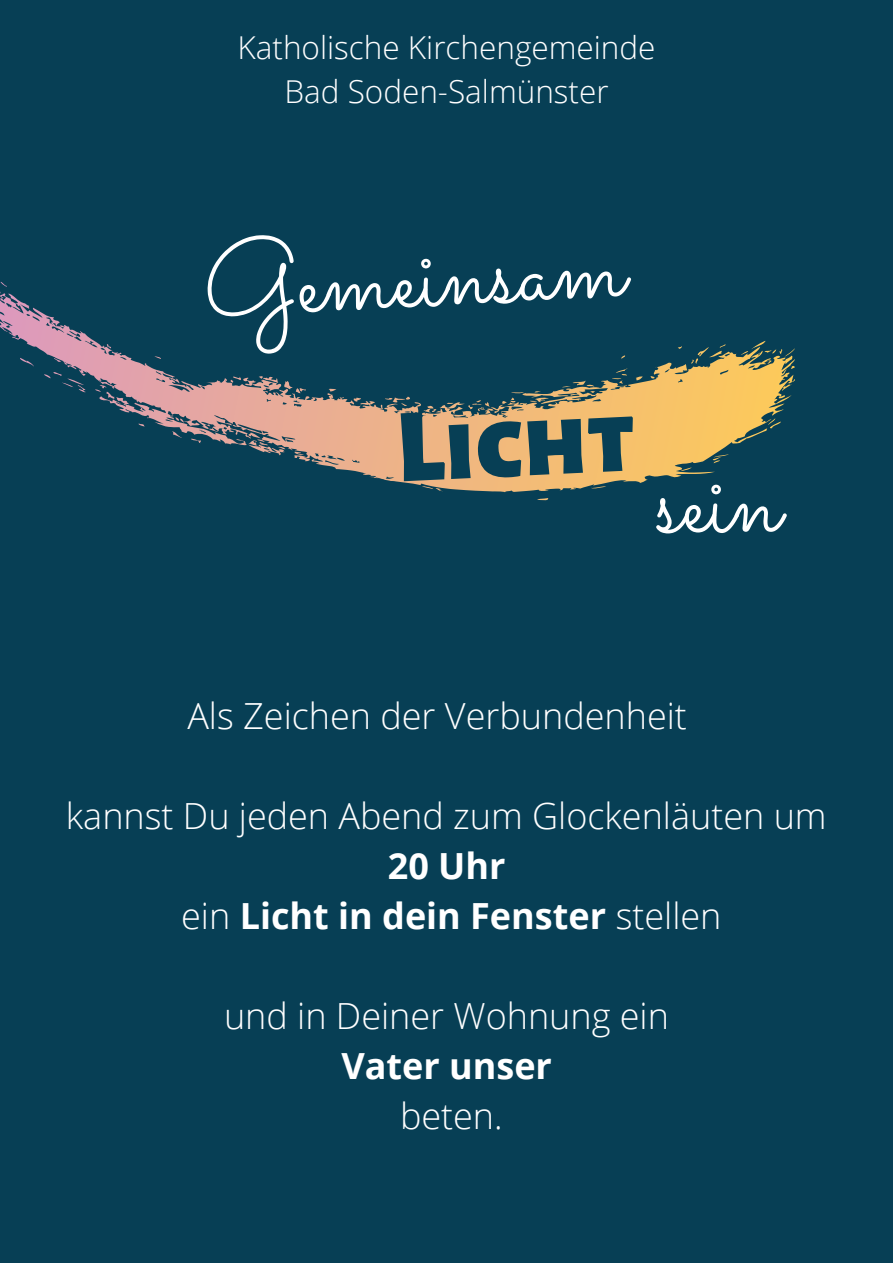
<style>
.page{position:relative;width:893px;height:1263px;background:#073f55}
.page>*{position:absolute;margin:0;border:0;box-sizing:border-box;transform-origin:0 0}
.t1{font:108.07px "Sacramento";color:#fff}
.t2{font:900 105.07px "Alegreya Sans SC";color:#073f55}
.t3{font:300 36px "Open Sans";color:#fff}
.t4{font:700 36px/50.1px "Open Sans";color:#fff;text-align:center}
.t5{font:300 31.5px/43.9px "Open Sans";color:#fff;text-align:center}
.s1{font-weight:300}
</style>
<div class="page">
<svg style="left:0;top:282px;width:795px;height:219px"></svg>
<p class="t5" style="left:237px;top:25px;width:419px">Katholische Kirchengemeinde<br>Bad Soden-Salmünster</p>
<h1 class="t1" style="left:199px;top:216px;width:423px;rotate:-3deg">Gemeinsam</h1>
<h2 class="t2" style="left:393px;top:387px;width:240px;rotate:-3deg">Licht</h2>
<h1 class="t1" style="left:655px;top:430px;width:127px">sein</h1>
<p class="t3" style="left:187px;top:690px;width:501px">Als Zeichen der Verbundenheit</p>
<p class="t3" style="left:66px;top:790px;width:762px">kannst Du jeden Abend zum Glockenläuten um</p>
<p class="t4" style="left:181px;top:840px;width:542px">20 Uhr<br><span class="s1">ein</span> Licht in dein Fenster <span class="s1">stellen</span></p>
<p class="t3" style="left:224px;top:990px;width:446px">und in Deiner Wohnung ein</p>
<p class="t4" style="left:341px;top:1040px;width:212px">Vater unser</p>
<p class="t3" style="left:400px;top:1091px;width:104px">beten.</p>
</div>
